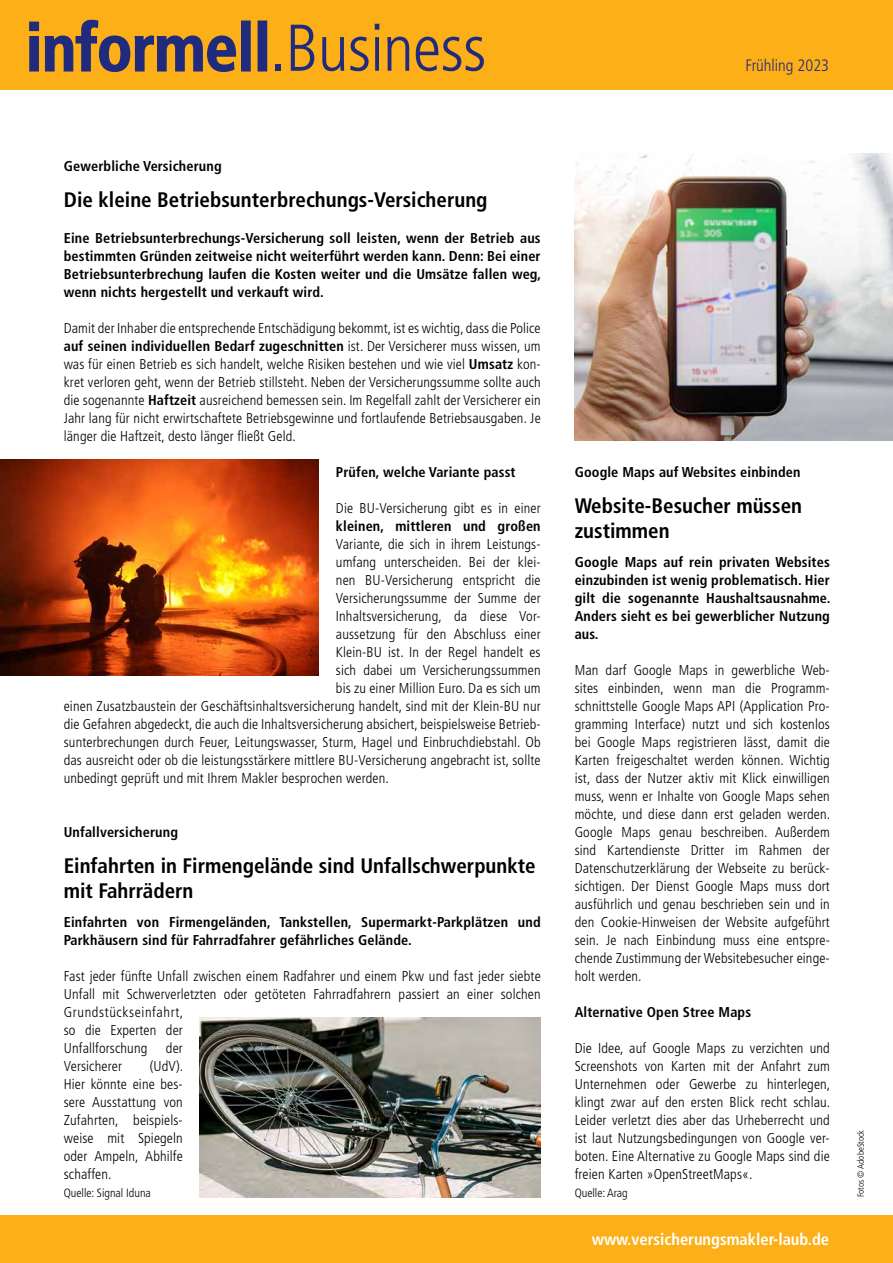
<style>
.page{position:relative;width:893px;height:1263px;background:#fff}
.page>*{position:absolute;margin:0;border:0;box-sizing:border-box;transform-origin:0 0}
.t1{font:700 condensed 66px "Frutiger LT Std";letter-spacing:-.01em;color:#212b7e}
.t2{font:700 condensed 21px/25.2px "Frutiger LT Std";color:#000}
.t3{font:700 condensed 16.5px "Frutiger LT Std";color:#fff}
.t4{font:300 condensed 16.5px "Frutiger LT Std";color:#212b7e}
.t5{font:300 condensed 14.25px/18px "Frutiger LT Std";letter-spacing:.01em;color:#000;text-align:justify}
.t6{font:700 condensed 14.25px/18px "Frutiger LT Std";letter-spacing:.01em;color:#000;text-align:justify}
.t7{font:300 condensed 12px "Frutiger LT Std";color:#000}
.t8{font:300 condensed 9px "Frutiger LT Std";color:#000}
.s1{font-weight:300}
.s2{font-weight:700}
</style>
<div class="page">
<div style="left:0;top:0;width:893px;height:89px;background:#fcaf17"></div>
<svg style="left:29px;top:19px;width:208px;height:53px"></svg>
<div style="left:241px;top:21px;width:10px;height:51px;border:2px solid #212b7e"></div>
<div style="left:258px;top:21px;width:9px;height:51px;border:2px solid #212b7e"></div>
<img style="left:575px;top:153px;width:318px;height:288px">
<img style="left:0;top:459px;width:319px;height:216px">
<img style="left:200px;top:1017px;width:341px;height:180px">
<div style="left:0;top:1215px;width:893px;height:48px;background:#fcaf17"></div>
<h1 class="t1" style="left:26px;top:9px;width:462px">informell<span class="s1">.Business</span></h1>
<p class="t4" style="left:746px;top:56px;width:85px">Frühling 2023</p>
<p class="t6" style="left:64px;top:157px;width:159px">Gewerbliche Versicherung</p>
<h2 class="t2" style="left:64px;top:187px;width:425px">Die kleine Betriebsunterbrechungs-Versicherung</h2>
<p class="t6" style="left:64px;top:229px;width:479px">Eine Betriebsunterbrechungs-Versicherung soll leisten, wenn der Betrieb aus bestimmten Gründen zeitweise nicht weiterführt werden kann. Denn: Bei einer Betriebsunterbrechung laufen die Kosten weiter und die Umsätze fallen weg, wenn nichts hergestellt und verkauft wird.</p>
<p class="t5" style="left:64px;top:319px;width:478px">Damit der Inhaber die entsprechende Entschädigung bekommt, ist es wichtig, dass die Police <span class="s2">auf seinen individuellen Bedarf zugeschnitten</span> ist. Der Versicherer muss wissen, um was für einen Betrieb es sich handelt, welche Risiken bestehen und wie viel <span class="s2">Umsatz</span> kon&shy;kret verloren geht, wenn der Betrieb stillsteht. Neben der Versicherungssumme sollte auch die sogenannte <span class="s2">Haftzeit</span> ausreichend bemessen sein. Im Regelfall zahlt der Versicherer ein Jahr lang für nicht erwirtschaftete Betriebsgewinne und fortlaufende Betriebsausgaben. Je länger die Haftzeit, desto länger fließt Geld.</p>
<p class="t6" style="left:336px;top:463px;width:181px">Prüfen, welche Variante passt</p>
<p class="t5" style="left:336px;top:499px;width:206px">Die BU-Versicherung gibt es in einer</p>
<p class="t6" style="left:336px;top:517px;width:206px">kleinen, mittleren und großen</p>
<p class="t5" style="left:336px;top:535px;width:206px">Variante, die sich in ihrem Leistungs-</p>
<p class="t5" style="left:336px;top:553px;width:206px">umfang unterscheiden. Bei der klei-</p>
<p class="t5" style="left:336px;top:571px;width:206px">nen BU-Versicherung entspricht die</p>
<p class="t5" style="left:336px;top:589px;width:206px">Versicherungssumme der Summe der</p>
<p class="t5" style="left:336px;top:607px;width:206px">Inhaltsversicherung, da diese Vor-</p>
<p class="t5" style="left:336px;top:625px;width:206px">aussetzung für den Abschluss einer</p>
<p class="t5" style="left:336px;top:643px;width:206px">Klein-BU ist. In der Regel handelt es</p>
<p class="t5" style="left:336px;top:661px;width:206px">sich dabei um Versicherungssummen</p>
<p class="t5" style="left:336px;top:679px;width:206px">bis zu einer Million Euro. Da es sich um</p>
<p class="t5" style="left:64px;top:697px;width:478px">einen Zusatzbaustein der Geschäftsinhaltsversicherung handelt, sind mit der Klein-BU nur</p>
<p class="t5" style="left:64px;top:715px;width:478px">die Gefahren abgedeckt, die auch die Inhaltsversicherung absichert, beispielsweise Betrieb-</p>
<p class="t5" style="left:64px;top:733px;width:478px">sunterbrechungen durch Feuer, Leitungswasser, Sturm, Hagel und Einbruchdiebstahl. Ob</p>
<p class="t5" style="left:64px;top:751px;width:478px">das ausreicht oder ob die leistungsstärkere mittlere BU-Versicherung angebracht ist, sollte</p>
<p class="t5" style="left:64px;top:769px;width:327px">unbedingt geprüft und mit Ihrem Makler besprochen werden.</p>
<p class="t6" style="left:64px;top:823px;width:116px">Unfallversicherung</p>
<h2 class="t2" style="left:64px;top:853px;width:473px">Einfahrten in Firmengelände sind Unfallschwerpunkte mit Fahrrädern</h2>
<p class="t6" style="left:64px;top:913px;width:478px">Einfahrten von Firmengeländen, Tankstellen, Supermarkt-Parkplätzen und<br>Parkhäusern sind für Fahrradfahrer gefährliches Gelände.</p>
<p class="t5" style="left:64px;top:967px;width:478px;text-align:left">Fast jeder fünfte Unfall zwischen einem Radfahrer und einem Pkw und fast jeder siebte Unfall mit Schwerverletzten oder getöteten Fahrradfahrern passiert an einer solchen Grundstückseinfahrt,<br>so die Experten der<br>Unfallforschung</p>
<p class="t5" style="left:166px;top:1039px;width:18px">der</p>
<p class="t5" style="left:64px;top:1057px;width:121px;text-indent:86px">(UdV).<br>Hier könnte eine bes&shy;sere Ausstattung von Zufahrten, beispiels&shy;weise mit Spiegeln oder Ampeln, Abhilfe schaffen.</p>
<p class="t7" style="left:64px;top:1186px;width:89px">Quelle: Signal Iduna</p>
<p class="t5" style="left:64px;top:1057px;width:60px">Versicherer</p>
<p class="t6" style="left:575px;top:463px;width:227px">Google Maps auf Websites einbinden</p>
<h2 class="t2" style="left:575px;top:493px;width:229px">Website-Besucher müssen zustimmen</h2>
<p class="t6" style="left:575px;top:553px;width:257px">Google Maps auf rein privaten Websites einzubinden ist wenig problematisch. Hier gilt die sogenannte Haushaltsausnahme.<br>Anders sieht es bei gewerblicher Nutzung aus.</p>
<p class="t5" style="left:575px;top:661px;width:257px">Man darf Google Maps in gewerbliche Web&shy;sites einbinden, wenn man die Programm&shy;schnittstelle Google Maps API (Application Pro&shy;gramming Interface) nutzt und sich kostenlos bei Google Maps registrieren lässt, damit die Karten freigeschaltet werden können. Wichtig ist, dass der Nutzer aktiv mit Klick einwilligen muss, wenn er Inhalte von Google Maps sehen möchte, und diese dann erst geladen werden.<br>Google Maps genau beschreiben. Außerdem sind Kartendienste Dritter im Rahmen der Datenschutzerklärung der Webseite zu berück&shy;sichtigen. Der Dienst Google Maps muss dort ausführlich und genau beschrieben sein und in den Cookie-Hinweisen der Website aufgeführt sein. Je nach Einbindung muss eine entspre&shy;chende Zustimmung der Websitebesucher einge&shy;holt werden.</p>
<p class="t6" style="left:575px;top:1003px;width:178px">Alternative Open Stree Maps</p>
<p class="t5" style="left:575px;top:1039px;width:257px">Die Idee, auf Google Maps zu verzichten und Screenshots von Karten mit der Anfahrt zum Unternehmen oder Gewerbe zu hinterlegen, klingt zwar auf den ersten Blick recht schlau.<br>Leider verletzt dies aber das Urheberrecht und ist laut Nutzungsbedingungen von Google ver&shy;boten. Eine Alternative zu Google Maps sind die freien Karten »OpenStreetMaps«.</p>
<p class="t7" style="left:575px;top:1186px;width:55px">Quelle: Arag</p>
<p class="t3" style="left:592px;top:1230px;width:239px">www.versicherungsmakler-laub.de</p>
<p class="t3" style="left:740px;top:1230px;width:69px">www.URL</p>
<p class="t8" style="left:856px;top:1197px;width:69px;rotate:-90deg">Fotos © AdobeStock</p>
</div>
